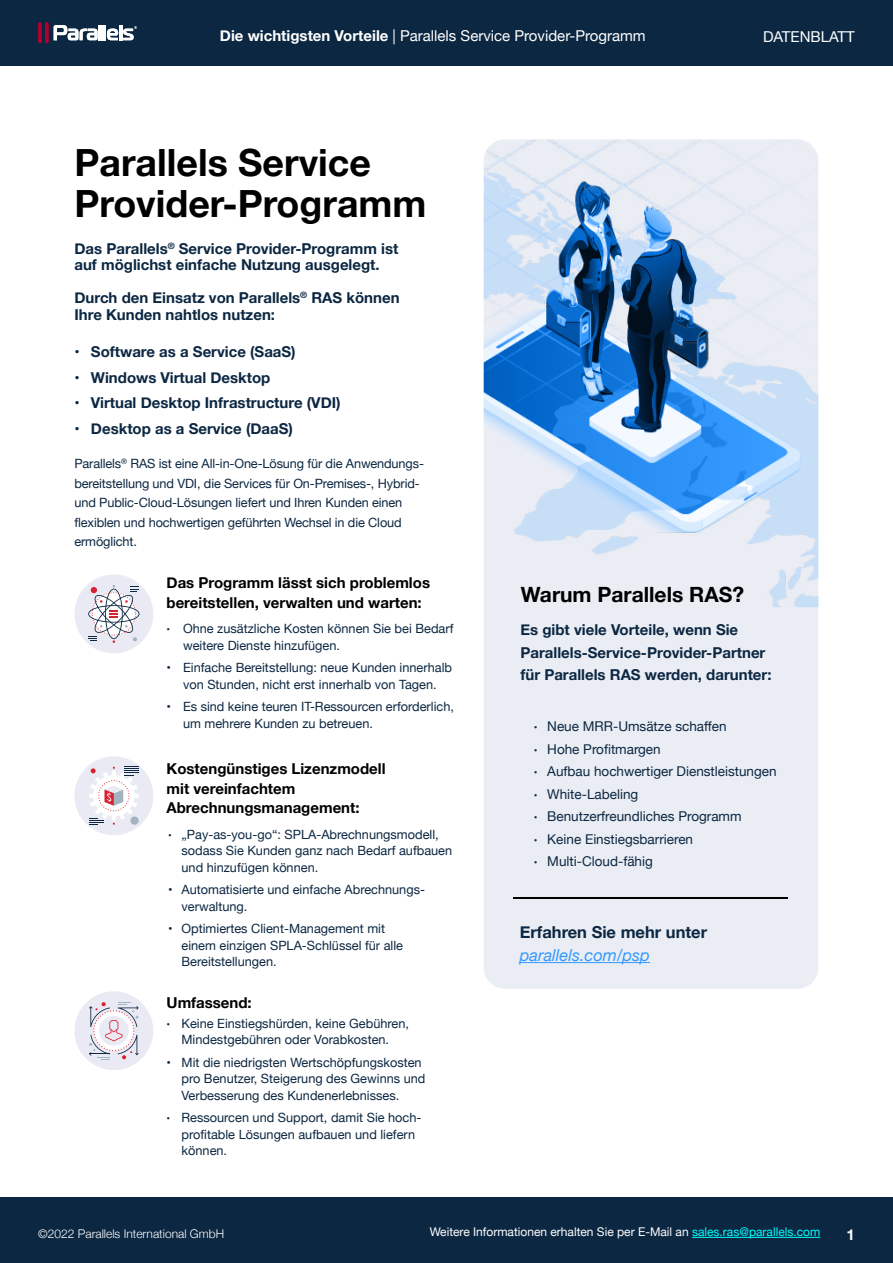
<style>
.page{position:relative;width:893px;height:1263px;background:#fff}
.page>*{position:absolute;margin:0;border:0;box-sizing:border-box;transform-origin:0 0}
.t1{font:700 37.5px/40.5px "Helvetica Neue";color:#000}
.t2{font:700 21px "Helvetica Neue";color:#000}
.t3{font:700 16.5px "Helvetica Neue";color:#0c2742}
.t4{font:italic 16.5px "Helvetica Neue";color:#39f}
.t5{font:700 15px/16.5px "Helvetica Neue";color:#0c2742}
.t6{font:700 15px/19.5px "Helvetica Neue";color:#000}
.t7{font:15px "Helvetica Neue";color:#fff}
.t8{font:700 15px "Helvetica Neue";color:#fff}
.t9{font:13.5px "Helvetica Neue";color:#0c2742}
.t10{font:12.75px/16.5px "Helvetica Neue";color:#0c2742}
.t11{font:12px "Helvetica Neue";color:#fff}
.t12{font:300 12px "Helvetica Neue";color:#fff}
.s1{font-weight:700}
.s2{font-size:10.5px}
.s3{color:#0ff}
</style>
<div class="page">
<div style="left:0;top:0;width:893px;height:65px;background:#0c2742"></div>
<div style="left:0;top:1197px;width:893px;height:66px;background:#0c2742"></div>
<hr style="left:692px;top:1237px;width:128px;height:1px;background:#0ff">
<div style="left:484px;top:139px;width:334px;height:850px;background:#eaedf4;border-radius:21px"></div>
<img style="left:484px;top:139px;width:334px;height:468px">
<hr style="left:38px;top:22px;width:4px;height:21px;background:#ab0131;border-radius:2px">
<svg style="left:45px;top:22px;width:4px;height:21px"></svg>
<hr style="left:119px;top:25px;width:3px;height:15px;background:#fff">
<hr style="left:103px;top:25px;width:3px;height:15px;background:#fff">
<hr style="left:99px;top:25px;width:3px;height:15px;background:#fff">
<svg style="left:54px;top:25px;width:44px;height:15px"></svg>
<svg style="left:107px;top:26px;width:30px;height:14px"></svg>
<hr style="left:520px;top:962px;width:130px;height:1px;background:#39f">
<hr style="left:513px;top:897px;width:275px;height:1px;background:#000">
<svg style="left:74px;top:991px;width:79px;height:79px"></svg>
<svg style="left:74px;top:756px;width:79px;height:79px"></svg>
<svg style="left:74px;top:574px;width:79px;height:79px"></svg>
<p class="t7" style="left:220px;top:25px;width:427px"><span class="s1">Die wichtigsten Vorteile</span> | Parallels Service Provider-Programm</p>
<p class="t7" style="left:763px;top:25px;width:93px">DATENBLATT</p>
<h1 class="t1" style="left:74px;top:143px;width:354px">Parallels Service<br>Provider-Programm</h1>
<p class="t5" style="left:74px;top:240px;width:325px">Das Parallels<sup>®</sup> Service Provider-Programm ist auf möglichst einfache Nutzung ausgelegt.</p>
<p class="t5" style="left:74px;top:290px;width:327px">Durch den Einsatz von Parallels<sup>®</sup> RAS können<br>Ihre Kunden nahtlos nutzen:</p>
<p class="t5" style="left:74px;top:344px;width:223px">• Software as a Service (SaaS)</p>
<p class="t5" style="left:74px;top:369px;width:197px">• Windows Virtual Desktop</p>
<p class="t5" style="left:74px;top:395px;width:268px">• Virtual Desktop Infrastructure (VDI)</p>
<p class="t5" style="left:74px;top:420px;width:220px">• Desktop as a Service (DaaS)</p>
<p class="t10" style="left:74px;top:455px;width:351px;line-height:19.5px">Parallels<sup>®</sup> RAS ist eine All-in-One-Lösung für die Anwendungs&shy;bereitstellung und VDI, die Services für On-Premises-, Hybrid&shy;und Public-Cloud-Lösungen liefert und Ihren Kunden einen flexiblen und hochwertigen geführten Wechsel in die Cloud ermöglicht.</p>
<p class="t6" style="left:167px;top:573px;width:265px">Das Programm lässt sich problemlos bereitstellen, verwalten und warten:</p>
<p class="t10" style="left:183px;top:621px;width:272px;text-indent:-16px"><span class="s2">•</span> Ohne zusätzliche Kosten können Sie bei Bedarf weitere Dienste hinzufügen.</p>
<p class="t10" style="left:167px;top:660px;width:287px;text-align:center">• Einfache Bereitstellung: neue Kunden innerhalb von Stunden, nicht erst innerhalb von Tagen.</p>
<p class="t10" style="left:183px;top:699px;width:272px;text-indent:-16px">• Es sind keine teuren IT-Ressourcen erforderlich, um mehrere Kunden zu betreuen.</p>
<p class="t6" style="left:167px;top:759px;width:221px">Kostengünstiges Lizenzmodell mit vereinfachtem<br>Abrechnungsmanagement:</p>
<p class="t10" style="left:182px;top:826px;width:272px;text-indent:-14px"><span class="s2">•</span> „Pay-as-you-go“: SPLA-Abrechnungsmodell, sodass Sie Kunden ganz nach Bedarf aufbauen und hinzufügen können.</p>
<p class="t10" style="left:182px;top:882px;width:245px;text-indent:-14px">• Automatisierte und einfache Abrechnungs&shy;verwaltung.</p>
<p class="t10" style="left:182px;top:921px;width:223px;text-indent:-14px">• Optimiertes Client-Management mit einem einzigen SPLA-Schlüssel für alle<br>Bereitstellungen.</p>
<p class="t6" style="left:167px;top:993px;width:87px">Umfassend:</p>
<p class="t10" style="left:167px;top:1015px;width:244px;text-align:center"><span class="s2">•</span> Keine Einstiegshürden, keine Gebühren,<br>Mindestgebühren oder Vorabkosten.</p>
<p class="t10" style="left:182px;top:1055px;width:245px;text-indent:-15px">• Mit die niedrigsten Wertschöpfungskosten pro Benutzer, Steigerung des Gewinns und<br>Verbesserung des Kundenerlebnisses.</p>
<p class="t10" style="left:182px;top:1110px;width:241px;text-indent:-15px"><span class="s2">•</span> Ressourcen und Support, damit Sie hoch&shy;profitable Lösungen aufbauen und liefern können.</p>
<h2 class="t2" style="left:521px;top:578px;width:225px">Warum Parallels RAS?</h2>
<p class="t5" style="left:520px;top:619px;width:253px;line-height:22.5px">Es gibt viele Vorteile, wenn Sie<br>Parallels-Service-Provider-Partner für Parallels RAS werden, darunter:</p>
<p class="t9" style="left:534px;top:717px;width:194px"><span class="s2">•</span> Neue MRR-Umsätze schaffen</p>
<p class="t9" style="left:534px;top:739px;width:128px"><span class="s2">•</span> Hohe Profitmargen</p>
<p class="t9" style="left:534px;top:762px;width:244px"><span class="s2">•</span> Aufbau hochwertiger Dienstleistungen</p>
<p class="t9" style="left:534px;top:784px;width:106px"><span class="s2">•</span> White-Labeling</p>
<p class="t9" style="left:534px;top:807px;width:209px"><span class="s2">•</span> Benutzerfreundliches Programm</p>
<p class="t9" style="left:534px;top:829px;width:161px"><span class="s2">•</span> Keine Einstiegsbarrieren</p>
<p class="t9" style="left:534px;top:852px;width:121px"><span class="s2">•</span> Multi-Cloud-fähig</p>
<p class="t3" style="left:520px;top:919px;width:189px">Erfahren Sie mehr unter</p>
<p class="t4" style="left:520px;top:943px;width:132px">parallels.com/psp</p>
<p class="t12" style="left:38px;top:1224px;width:187px">©2022 Parallels International GmbH</p>
<p class="t11" style="left:430px;top:1223px;width:392px">Weitere Informationen erhalten Sie per E-Mail an <span class="s3">sales.ras@parallels.com</span></p>
<p class="t8" style="left:846px;top:1222px;width:10px">1</p>
</div>
